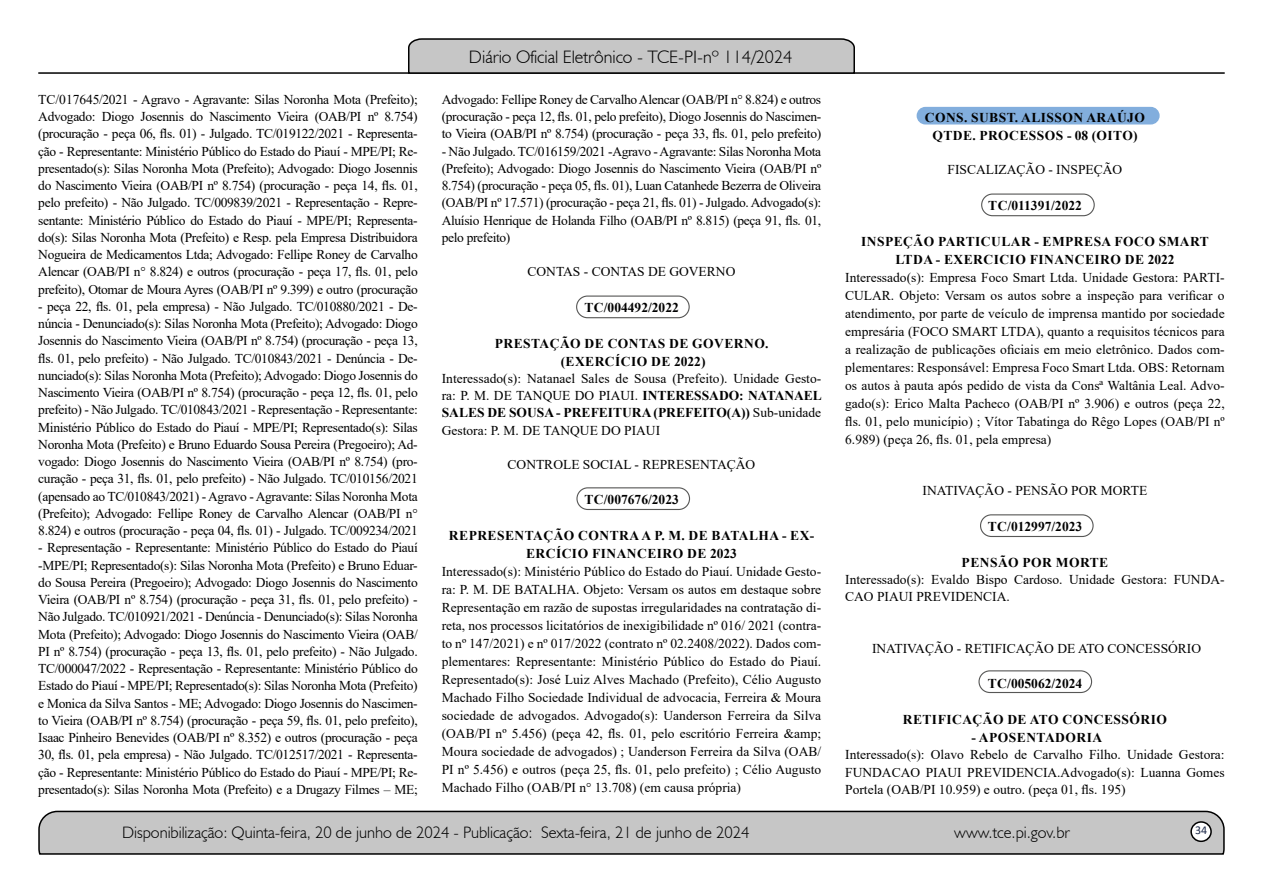
<style>
.page{position:relative;width:1263px;height:893px;background:#fff}
.page>*{position:absolute;margin:0;border:0;box-sizing:border-box;transform-origin:0 0}
.t1{font:300 18px "Humanist 521 BT";color:#000}
.t2{font:300 16.5px "Humanist 521 BT";color:#000}
.t3{font:13.5px/17.2px "Times New Roman";color:#000;text-align:justify}
.t4{font:700 13.5px/18px "Times New Roman";letter-spacing:.035em;color:#000;text-align:center}
.t5{font:700 13.5px "Times New Roman";color:#000}
.t6{font:12px "Calibri";color:#212d4c}
.s1{font-weight:700}
</style>
<div class="page">
<svg style="left:38px;top:810px;width:1187px;height:45px;background:#b9b9b9"></svg>
<div style="left:1191px;top:822px;width:20px;height:19px;background:#fff;border-radius:50%"></div>
<div style="left:1190px;top:821px;width:22px;height:21px;border:2px solid #000;border-radius:50%"></div>
<hr style="left:38px;top:72px;width:1187px;height:2px;background:#000">
<svg style="left:407px;top:38px;width:449px;height:36px;background:#b4b4b4"></svg>
<div style="left:916px;top:107px;width:243px;height:18px;background:#82aedd;border-radius:9px"></div>
<div style="left:576px;top:487px;width:114px;height:23px;border:1px solid #575756;border-radius:11px"></div>
<div style="left:576px;top:296px;width:114px;height:22px;border:1px solid #575756;border-radius:11px"></div>
<div style="left:981px;top:194px;width:114px;height:22px;border:1px solid #575756;border-radius:11px"></div>
<div style="left:980px;top:514px;width:113px;height:23px;border:1px solid #575756;border-radius:11px"></div>
<div style="left:978px;top:670px;width:114px;height:23px;border:1px solid #575756;border-radius:11px"></div>
<p class="t3" style="left:38px;top:90px;width:381px">TC/017645/2021 - Agravo - Agravante: Silas Noronha Mota (Prefeito); Advogado: Diogo Josennis do Nascimento Vieira (OAB/PI nº 8.754) (procuração - peça 06, fls. 01) - Julgado. TC/019122/2021 - Representa&shy;ção - Representante: Ministério Público do Estado do Piauí - MPE/PI; Re&shy;presentado(s): Silas Noronha Mota (Prefeito); Advogado: Diogo Josennis do Nascimento Vieira (OAB/PI nº 8.754) (procuração - peça 14, fls. 01, pelo prefeito) - Não Julgado. TC/009839/2021 - Representação - Repre&shy;sentante: Ministério Público do Estado do Piauí - MPE/PI; Representa&shy;do(s): Silas Noronha Mota (Prefeito) e Resp. pela Empresa Distribuidora Nogueira de Medicamentos Ltda; Advogado: Fellipe Roney de Carvalho Alencar (OAB/PI n° 8.824) e outros (procuração - peça 17, fls. 01, pelo prefeito), Otomar de Moura Ayres (OAB/PI nº 9.399) e outro (procuração</p>
<p class="t3" style="left:38px;top:297px;width:381px">- peça 22, fls. 01, pela empresa) - Não Julgado. TC/010880/2021 - De&shy;núncia - Denunciado(s): Silas Noronha Mota (Prefeito); Advogado: Diogo Josennis do Nascimento Vieira (OAB/PI nº 8.754) (procuração - peça 13, fls. 01, pelo prefeito) - Não Julgado. TC/010843/2021 - Denúncia - De&shy;nunciado(s): Silas Noronha Mota (Prefeito); Advogado: Diogo Josennis do Nascimento Vieira (OAB/PI nº 8.754) (procuração - peça 12, fls. 01, pelo prefeito) - Não Julgado. TC/010843/2021 - Representação - Representante:<br>Ministério Público do Estado do Piauí - MPE/PI; Representado(s): Silas Noronha Mota (Prefeito) e Bruno Eduardo Sousa Pereira (Pregoeiro); Ad&shy;vogado: Diogo Josennis do Nascimento Vieira (OAB/PI nº 8.754) (pro&shy;curação - peça 31, fls. 01, pelo prefeito) - Não Julgado. TC/010156/2021 (apensado ao TC/010843/2021) - Agravo - Agravante: Silas Noronha Mota (Prefeito); Advogado: Fellipe Roney de Carvalho Alencar (OAB/PI n° 8.824) e outros (procuração - peça 04, fls. 01) - Julgado. TC/009234/2021</p>
<p class="t3" style="left:38px;top:539px;width:381px">- Representação - Representante: Ministério Público do Estado do Piauí -MPE/PI; Representado(s): Silas Noronha Mota (Prefeito) e Bruno Eduar&shy;do Sousa Pereira (Pregoeiro); Advogado: Diogo Josennis do Nascimento Vieira (OAB/PI nº 8.754) (procuração - peça 31, fls. 01, pelo prefeito) - Não Julgado. TC/010921/2021 - Denúncia - Denunciado(s): Silas Noronha Mota (Prefeito); Advogado: Diogo Josennis do Nascimento Vieira (OAB/ PI nº 8.754) (procuração - peça 13, fls. 01, pelo prefeito) - Não Julgado.<br>TC/000047/2022 - Representação - Representante: Ministério Público do Estado do Piauí - MPE/PI; Representado(s): Silas Noronha Mota (Prefeito) e Monica da Silva Santos - ME; Advogado: Diogo Josennis do Nascimen&shy;to Vieira (OAB/PI nº 8.754) (procuração - peça 59, fls. 01, pelo prefeito), Isaac Pinheiro Benevides (OAB/PI nº 8.352) e outros (procuração - peça 30, fls. 01, pela empresa) - Não Julgado. TC/012517/2021 - Representa&shy;ção - Representante: Ministério Público do Estado do Piauí - MPE/PI; Re&shy;presentado(s): Silas Noronha Mota (Prefeito) e a Drugazy Filmes – ME;</p>
<h1 class="t1" style="left:469px;top:46px;width:325px">Diário Oficial Eletrônico - TCE-PI-nº 114/2024</h1>
<p class="t3" style="left:442px;top:90px;width:381px">Advogado: Fellipe Roney de Carvalho Alencar (OAB/PI n° 8.824) e outros (procuração - peça 12, fls. 01, pelo prefeito), Diogo Josennis do Nascimen&shy;to Vieira (OAB/PI nº 8.754) (procuração - peça 33, fls. 01, pelo prefeito)</p>
<p class="t3" style="left:442px;top:142px;width:381px">- Não Julgado. TC/016159/2021 -Agravo - Agravante: Silas Noronha Mota (Prefeito); Advogado: Diogo Josennis do Nascimento Vieira (OAB/PI nº 8.754) (procuração - peça 05, fls. 01), Luan Catanhede Bezerra de Oliveira (OAB/PI nº 17.571) (procuração - peça 21, fls. 01) - Julgado. Advogado(s):<br>Aluísio Henrique de Holanda Filho (OAB/PI nº 8.815) (peça 91, fls. 01, pelo prefeito)</p>
<p class="t3" style="left:527px;top:263px;width:209px">CONTAS - CONTAS DE GOVERNO</p>
<p class="t5" style="left:584px;top:297px;width:96px">TC/004492/2022</p>
<p class="t4" style="left:495px;top:334px;width:275px">PRESTAÇÃO DE CONTAS DE GOVERNO. (EXERCÍCIO DE 2022)</p>
<p class="t3" style="left:442px;top:369px;width:382px">Interessado(s): Natanael Sales de Sousa (Prefeito). Unidade Gesto&shy;ra: P. M. DE TANQUE DO PIAUI. <span class="s1">INTERESSADO: NATANAEL SALES DE SOUSA - PREFEITURA (PREFEITO(A))</span> Sub-unidade Gestora: P. M. DE TANQUE DO PIAUI</p>
<p class="t3" style="left:508px;top:456px;width:249px">CONTROLE SOCIAL - REPRESENTAÇÃO</p>
<p class="t5" style="left:584px;top:490px;width:96px">TC/007676/2023</p>
<p class="t4" style="left:449px;top:527px;width:367px">REPRESENTAÇÃO CONTRA A P. M. DE BATALHA - EX-<br>ERCÍCIO FINANCEIRO DE 2023</p>
<p class="t3" style="left:442px;top:562px;width:381px;line-height:18px">Interessado(s): Ministério Público do Estado do Piauí. Unidade Gesto&shy;ra: P. M. DE BATALHA. Objeto: Versam os autos em destaque sobre Representação em razão de supostas irregularidades na contratação di&shy;reta, nos processos licitatórios de inexigibilidade nº 016/ 2021 (contra&shy;to nº 147/2021) e nº 017/2022 (contrato nº 02.2408/2022). Dados com&shy;plementares: Representante: Ministério Público do Estado do Piauí.<br>Representado(s): José Luiz Alves Machado (Prefeito), Célio Augusto Machado Filho Sociedade Individual de advocacia, Ferreira &amp; Moura sociedade de advogados. Advogado(s): Uanderson Ferreira da Silva (OAB/PI nº 5.456) (peça 42, fls. 01, pelo escritório Ferreira &amp;amp; Moura sociedade de advogados) ; Uanderson Ferreira da Silva (OAB/ PI nº 5.456) e outros (peça 25, fls. 01, pelo prefeito) ; Célio Augusto Machado Filho (OAB/PI n° 13.708) (em causa própria)</p>
<p class="t4" style="left:925px;top:108px;width:222px">CONS. SUBST. ALISSON ARAÚJO<br>QTDE. PROCESSOS - 08 (OITO)</p>
<p class="t3" style="left:947px;top:161px;width:176px">FISCALIZAÇÃO - INSPEÇÃO</p>
<p class="t5" style="left:988px;top:195px;width:95px">TC/011391/2022</p>
<p class="t4" style="left:861px;top:232px;width:349px">INSPEÇÃO PARTICULAR - EMPRESA FOCO SMART<br>LTDA - EXERCICIO FINANCEIRO DE 2022</p>
<p class="t3" style="left:845px;top:268px;width:381px;line-height:18px">Interessado(s): Empresa Foco Smart Ltda. Unidade Gestora: PARTI-CULAR. Objeto: Versam os autos sobre a inspeção para verificar o atendimento, por parte de veículo de imprensa mantido por sociedade empresária (FOCO SMART LTDA), quanto a requisitos técnicos para a realização de publicações oficiais em meio eletrônico. Dados com&shy;plementares: Responsável: Empresa Foco Smart Ltda. OBS: Retornam os autos à pauta após pedido de vista da Consª Waltânia Leal. Advo&shy;gado(s): Erico Malta Pacheco (OAB/PI nº 3.906) e outros (peça 22, fls. 01, pelo município) ; Vítor Tabatinga do Rêgo Lopes (OAB/PI nº 6.989) (peça 26, fls. 01, pela empresa)</p>
<p class="t3" style="left:922px;top:482px;width:226px">INATIVAÇÃO - PENSÃO POR MORTE</p>
<p class="t5" style="left:988px;top:516px;width:96px">TC/012997/2023</p>
<p class="t4" style="left:961px;top:553px;width:148px">PENSÃO POR MORTE</p>
<p class="t3" style="left:845px;top:570px;width:381px">Interessado(s): Evaldo Bispo Cardoso. Unidade Gestora: FUNDA-<br>CAO PIAUI PREVIDENCIA.</p>
<p class="t3" style="left:872px;top:639px;width:331px">INATIVAÇÃO - RETIFICAÇÃO DE ATO CONCESSÓRIO</p>
<p class="t5" style="left:988px;top:674px;width:96px">TC/005062/2024</p>
<p class="t4" style="left:903px;top:710px;width:266px">RETIFICAÇÃO DE ATO CONCESSÓRIO</p>
<p class="t4" style="left:971px;top:728px;width:132px">- APOSENTADORIA</p>
<p class="t3" style="left:845px;top:746px;width:381px">Interessado(s): Olavo Rebelo de Carvalho Filho. Unidade Gestora:<br>FUNDACAO PIAUI PREVIDENCIA.Advogado(s): Luanna Gomes Portela (OAB/PI 10.959) e outro. (peça 01, fls. 195)</p>
<p class="t2" style="left:122px;top:822px;width:629px">Disponibilização: Quinta-feira, 20 de junho de 2024 - Publicação: Sexta-feira, 21 de junho de 2024</p>
<p class="t2" style="left:954px;top:822px;width:117px">www.tce.pi.gov.br</p>
<p class="t6" style="left:1195px;top:821px;width:14px">34</p>
</div>
